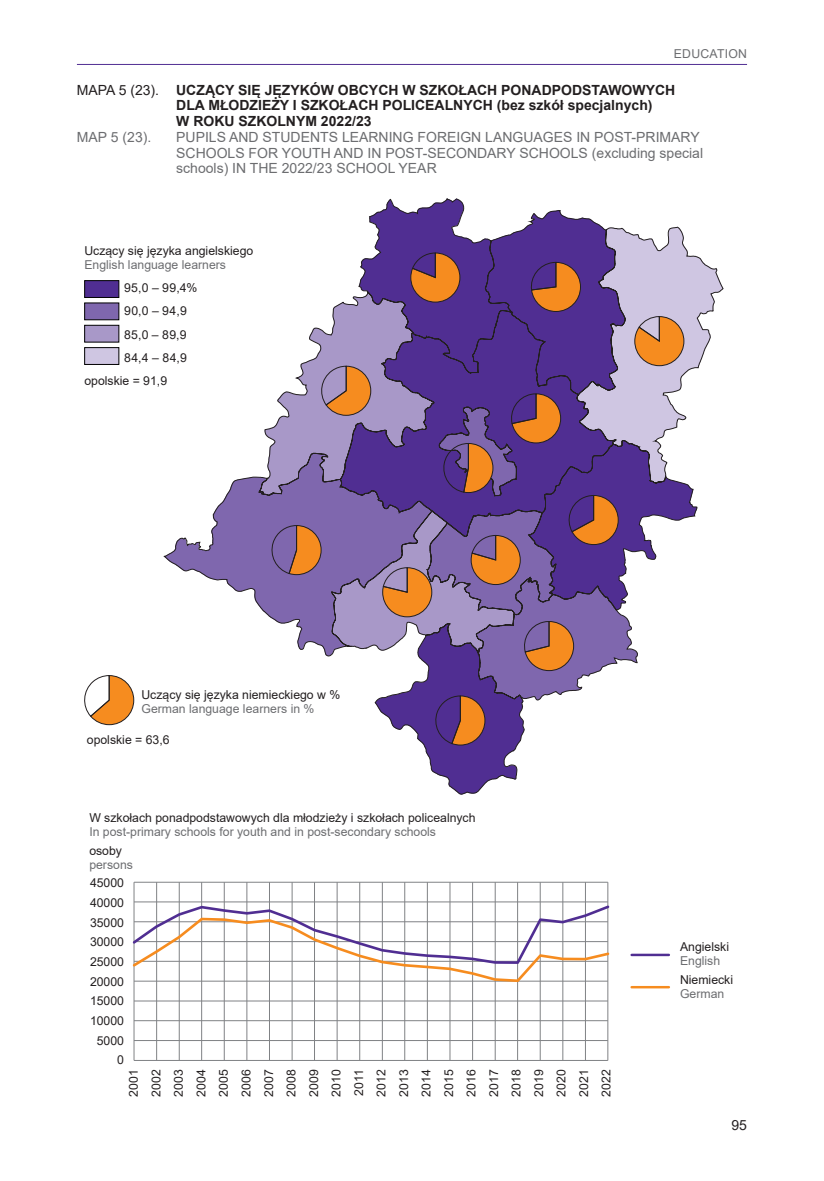
<style>
.page{position:relative;width:824px;height:1181px;background:#fff}
.page>*{position:absolute;margin:0;border:0;box-sizing:border-box;transform-origin:0 0}
.Tytuł_wykresu_mapy_a{font:14px/15.8px "Arial";color:#6c6d70}
.Tytuł_wykresu_mapy_p{font:700 14px/15.8px "Arial";color:#231f20}
.t1{font:14px "Arial";color:#231f20}
.tytuł_mały_pl{font:12.25px "Arial";color:#231f20}
.legenda_pl{font:12.25px "Arial";color:#231f20}
.legenda_ang{font:12.25px "Arial";color:#6c6d70}
.tytuł_mały_ang{font:12.25px "Arial";color:#6c6d70}
.s1{font-weight:400}
</style>
<div class="page">
<hr style="left:77px;top:64px;width:670px;height:1px;background:#502e92">
<div style="left:84px;top:280px;width:35px;height:18px;background:#502e92;border:1px solid #000001"></div>
<div style="left:84px;top:303px;width:35px;height:17px;background:#7f67ae;border:1px solid #000001"></div>
<div style="left:84px;top:325px;width:35px;height:17px;background:#a898c8;border:1px solid #000001"></div>
<div style="left:84px;top:347px;width:35px;height:18px;background:#cfc6e2;border:1px solid #000001"></div>
<hr style="left:631px;top:953px;width:37px;height:3px;background:#502e92">
<hr style="left:631px;top:986px;width:37px;height:2px;background:#f68c1f">
<svg style="left:163px;top:476px;width:96px;height:130px"></svg>
<svg style="left:84px;top:675px;width:50px;height:50px"></svg>
<svg style="left:259px;top:198px;width:464px;height:596px"></svg>
<hr style="left:134px;top:1040px;width:473px;height:1px;background:#808285">
<hr style="left:134px;top:1020px;width:473px;height:1px;background:#808285">
<hr style="left:134px;top:1000px;width:473px;height:1px;background:#808285">
<hr style="left:134px;top:901px;width:473px;height:1px;background:#808285">
<hr style="left:134px;top:882px;width:473px;height:1px;background:#808285">
<hr style="left:134px;top:882px;width:1px;height:178px;background:#808285">
<hr style="left:156px;top:882px;width:1px;height:178px;background:#808285">
<hr style="left:179px;top:882px;width:1px;height:178px;background:#808285">
<hr style="left:201px;top:882px;width:1px;height:178px;background:#808285">
<hr style="left:224px;top:882px;width:1px;height:178px;background:#808285">
<hr style="left:246px;top:882px;width:1px;height:178px;background:#808285">
<hr style="left:269px;top:882px;width:1px;height:178px;background:#808285">
<hr style="left:292px;top:882px;width:1px;height:178px;background:#808285">
<hr style="left:314px;top:882px;width:1px;height:178px;background:#808285">
<hr style="left:337px;top:882px;width:1px;height:178px;background:#808285">
<hr style="left:359px;top:882px;width:1px;height:178px;background:#808285">
<hr style="left:382px;top:882px;width:1px;height:178px;background:#808285">
<hr style="left:404px;top:882px;width:1px;height:178px;background:#808285">
<hr style="left:427px;top:882px;width:1px;height:178px;background:#808285">
<hr style="left:449px;top:882px;width:1px;height:178px;background:#808285">
<hr style="left:472px;top:882px;width:1px;height:178px;background:#808285">
<hr style="left:495px;top:882px;width:1px;height:178px;background:#808285">
<hr style="left:517px;top:882px;width:1px;height:178px;background:#808285">
<hr style="left:540px;top:882px;width:1px;height:178px;background:#808285">
<hr style="left:562px;top:882px;width:1px;height:178px;background:#808285">
<hr style="left:585px;top:882px;width:1px;height:178px;background:#808285">
<hr style="left:607px;top:882px;width:1px;height:178px;background:#808285">
<hr style="left:134px;top:1060px;width:473px;height:1px;background:#808285">
<svg style="left:132px;top:903px;width:478px;height:80px"></svg>
<p class="tytuł_mały_ang" style="left:674px;top:45px;width:75px">EDUCATION</p>
<p class="Tytuł_wykresu_mapy_p" style="left:176px;top:82px;width:500px;text-indent:-99px"><span class="s1">MAPA 5 (23).</span> UCZĄCY SIĘ JĘZYKÓW OBCYCH W SZKOŁACH PONADPODSTAWOWYCH<br>DLA MŁODZIEŻY I SZKOŁACH POLICEALNYCH (bez szkół specjalnych)<br>W ROKU SZKOLNYM 2022/23</p>
<p class="Tytuł_wykresu_mapy_a" style="left:77px;top:129px;width:76px">MAP 5 (23).</p>
<p class="Tytuł_wykresu_mapy_a" style="left:176px;top:129px;width:528px">PUPILS AND STUDENTS LEARNING FOREIGN LANGUAGES IN POST-PRIMARY<br>SCHOOLS FOR YOUTH AND IN POST-SECONDARY SCHOOLS (excluding special schools) IN THE 2022/23 SCHOOL YEAR</p>
<p class="legenda_pl" style="left:84px;top:242px;width:170px">Uczący się języka angielskiego</p>
<p class="legenda_ang" style="left:84px;top:256px;width:143px">English language learners</p>
<p class="tytuł_mały_pl" style="left:124px;top:279px;width:75px">95,0 – 99,4%</p>
<p class="tytuł_mały_pl" style="left:124px;top:302px;width:64px">90,0 – 94,9</p>
<p class="tytuł_mały_pl" style="left:124px;top:326px;width:64px">85,0 – 89,9</p>
<p class="tytuł_mały_pl" style="left:124px;top:349px;width:64px">84,4 – 84,9</p>
<p class="legenda_pl" style="left:84px;top:372px;width:84px">opolskie = 91,9</p>
<p class="legenda_pl" style="left:141px;top:686px;width:200px">Uczący się języka niemieckiego w %</p>
<p class="legenda_ang" style="left:141px;top:700px;width:174px">German language learners in %</p>
<p class="legenda_pl" style="left:87px;top:731px;width:84px">opolskie = 63,6</p>
<p class="tytuł_mały_pl" style="left:89px;top:809px;width:388px">W szkołach ponadpodstawowych dla młodzieży i szkołach policealnych</p>
<p class="tytuł_mały_ang" style="left:89px;top:823px;width:348px">In post-primary schools for youth and in post-secondary schools</p>
<p class="legenda_pl" style="left:89px;top:842px;width:34px">osoby</p>
<p class="legenda_ang" style="left:89px;top:856px;width:45px">persons</p>
<p class="tytuł_mały_pl" style="left:90px;top:874px;width:36px">45000</p>
<p class="tytuł_mały_pl" style="left:90px;top:894px;width:36px">40000</p>
<p class="tytuł_mały_pl" style="left:90px;top:914px;width:36px">35000</p>
<p class="tytuł_mały_pl" style="left:90px;top:933px;width:36px">30000</p>
<p class="tytuł_mały_pl" style="left:90px;top:953px;width:36px">25000</p>
<p class="tytuł_mały_pl" style="left:90px;top:973px;width:36px">20000</p>
<p class="tytuł_mały_pl" style="left:90px;top:992px;width:36px">15000</p>
<p class="tytuł_mały_pl" style="left:90px;top:1012px;width:36px">10000</p>
<p class="tytuł_mały_pl" style="left:97px;top:1032px;width:29px">5000</p>
<p class="tytuł_mały_pl" style="left:117px;top:1051px;width:8px">0</p>
<p class="tytuł_mały_pl" style="left:125px;top:1096px;width:29px;rotate:-90deg">2001</p>
<p class="tytuł_mały_pl" style="left:148px;top:1096px;width:29px;rotate:-90deg">2002</p>
<p class="tytuł_mały_pl" style="left:170px;top:1096px;width:29px;rotate:-90deg">2003</p>
<p class="tytuł_mały_pl" style="left:193px;top:1096px;width:29px;rotate:-90deg">2004</p>
<p class="tytuł_mały_pl" style="left:215px;top:1096px;width:29px;rotate:-90deg">2005</p>
<p class="tytuł_mały_pl" style="left:238px;top:1096px;width:29px;rotate:-90deg">2006</p>
<p class="tytuł_mały_pl" style="left:260px;top:1096px;width:29px;rotate:-90deg">2007</p>
<p class="tytuł_mały_pl" style="left:283px;top:1096px;width:29px;rotate:-90deg">2008</p>
<p class="tytuł_mały_pl" style="left:305px;top:1096px;width:29px;rotate:-90deg">2009</p>
<p class="tytuł_mały_pl" style="left:328px;top:1096px;width:29px;rotate:-90deg">2010</p>
<p class="tytuł_mały_pl" style="left:350px;top:1095px;width:28px;rotate:-90deg">2011</p>
<p class="tytuł_mały_pl" style="left:373px;top:1096px;width:29px;rotate:-90deg">2012</p>
<p class="tytuł_mały_pl" style="left:395px;top:1096px;width:29px;rotate:-90deg">2013</p>
<p class="tytuł_mały_pl" style="left:418px;top:1096px;width:29px;rotate:-90deg">2014</p>
<p class="tytuł_mały_pl" style="left:440px;top:1096px;width:29px;rotate:-90deg">2015</p>
<p class="tytuł_mały_pl" style="left:462px;top:1096px;width:29px;rotate:-90deg">2016</p>
<p class="tytuł_mały_pl" style="left:485px;top:1096px;width:29px;rotate:-90deg">2017</p>
<p class="tytuł_mały_pl" style="left:507px;top:1096px;width:29px;rotate:-90deg">2018</p>
<p class="tytuł_mały_pl" style="left:530px;top:1096px;width:29px;rotate:-90deg">2019</p>
<p class="tytuł_mały_pl" style="left:552px;top:1096px;width:29px;rotate:-90deg">2020</p>
<p class="tytuł_mały_pl" style="left:575px;top:1096px;width:29px;rotate:-90deg">2021</p>
<p class="tytuł_mały_pl" style="left:597px;top:1096px;width:29px;rotate:-90deg">2022</p>
<p class="legenda_pl" style="left:680px;top:938px;width:51px">Angielski</p>
<p class="legenda_ang" style="left:680px;top:952px;width:42px">English</p>
<p class="legenda_pl" style="left:680px;top:971px;width:55px">Niemiecki</p>
<p class="legenda_ang" style="left:680px;top:985px;width:46px">German</p>
<p class="t1" style="left:731px;top:1115px;width:17px">95</p>
</div>
